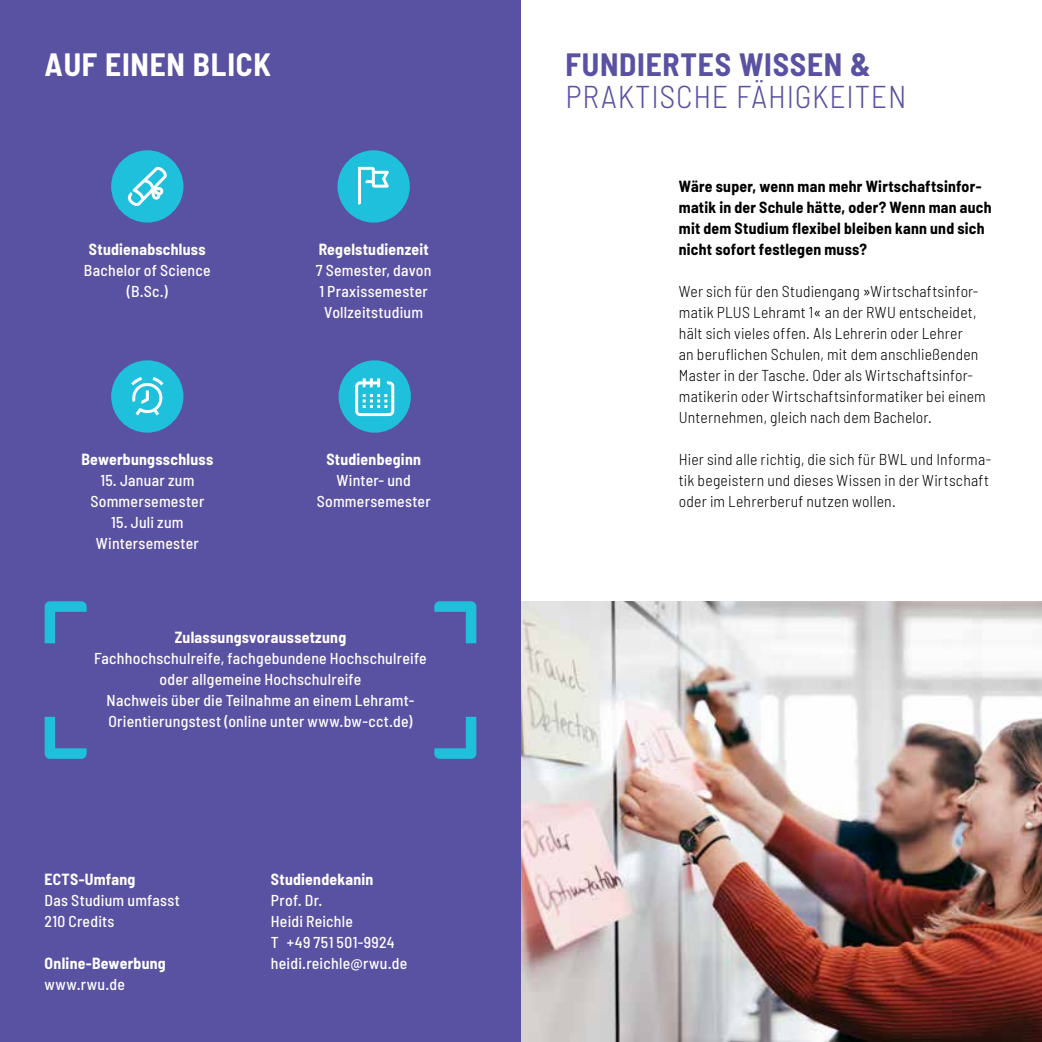
<style>
.page{position:relative;width:1042px;height:1042px;background:#fff}
.page>*{position:absolute;margin:0;border:0;box-sizing:border-box;transform-origin:0 0}
.t1{font:300 semi-condensed 31.5px "Barlow";letter-spacing:.025em;color:#5951a2}
.t2{font:700 semi-condensed 31.5px "Barlow";letter-spacing:.025em;color:#5951a2}
.t3{font:700 semi-condensed 31.5px "Barlow";letter-spacing:.025em;color:#fff}
.t4{font:300 semi-condensed 15.75px/21px "Barlow";letter-spacing:.015em;color:#000}
.t5{font:500 semi-condensed 15.75px/21px "Barlow";letter-spacing:.015em;color:#fff;text-align:center}
.t6{font:700 semi-condensed 15.75px/21px "Barlow";letter-spacing:.015em;color:#000}
.t7{font:700 semi-condensed 15.75px "Barlow";letter-spacing:.015em;color:#fff}
.s1{font-weight:400}
</style>
<div class="page">
<div style="left:0;top:0;width:521px;height:1042px;background:#5951a2"></div>
<img style="left:521px;top:601px;width:521px;height:441px">
<svg style="left:434px;top:717px;width:42px;height:42px"></svg>
<svg style="left:45px;top:717px;width:42px;height:42px"></svg>
<svg style="left:45px;top:601px;width:42px;height:42px"></svg>
<svg style="left:434px;top:601px;width:42px;height:42px"></svg>
<div style="left:111px;top:150px;width:72px;height:73px;background:#1fc0db;border-radius:50%"></div>
<svg style="left:128px;top:166px;width:39px;height:40px"></svg>
<div style="left:337px;top:150px;width:73px;height:73px;background:#1fc0db;border-radius:50%"></div>
<svg style="left:358px;top:167px;width:31px;height:37px"></svg>
<div style="left:338px;top:360px;width:73px;height:73px;background:#1fc0db;border-radius:50%"></div>
<svg style="left:355px;top:378px;width:39px;height:38px"></svg>
<div style="left:111px;top:360px;width:72px;height:73px;background:#1fc0db;border-radius:50%"></div>
<svg style="left:131px;top:377px;width:32px;height:38px"></svg>
<h1 class="t3" style="left:45px;top:45px;width:228px">AUF EINEN BLICK</h1>
<p class="t7" style="left:89px;top:239px;width:118px">Studienabschluss</p>
<p class="t5" style="left:84px;top:259px;width:128px">Bachelor of Science (B.Sc.)</p>
<p class="t7" style="left:81px;top:449px;width:133px">Bewerbungsschluss</p>
<p class="t5" style="left:90px;top:469px;width:115px">15. Januar zum<br>Sommersemester</p>
<p class="t5" style="left:96px;top:511px;width:105px">15. Juli zum<br>Wintersemester</p>
<p class="t7" style="left:319px;top:239px;width:111px">Regelstudienzeit</p>
<p class="t5" style="left:316px;top:259px;width:117px">7 Semester, davon<br>1 Praxissemester<br>Vollzeitstudium</p>
<p class="t7" style="left:326px;top:449px;width:96px">Studienbeginn</p>
<p class="t5" style="left:317px;top:469px;width:115px">Winter- und<br>Sommersemester</p>
<p class="t7" style="left:175px;top:628px;width:173px">Zulassungsvoraussetzung</p>
<p class="t5" style="left:94px;top:648px;width:334px">Fachhochschulreife, fachgebundene Hochschulreife oder allgemeine Hochschulreife<br>Nachweis über die Teilnahme an einem Lehramt-Orientierungstest (online unter www.bw-cct.de)</p>
<p class="t7" style="left:45px;top:869px;width:92px">ECTS-Umfang</p>
<p class="t5" style="left:45px;top:889px;width:137px;text-align:left">Das Studium umfasst<br>210 Credits</p>
<p class="t7" style="left:45px;top:953px;width:123px">Online-Bewerbung</p>
<p class="t5" style="left:45px;top:973px;width:82px">www.rwu.de</p>
<p class="t7" style="left:271px;top:869px;width:104px">Studiendekanin</p>
<p class="t5" style="left:271px;top:889px;width:138px;text-align:left">Prof. Dr.<br>Heidi Reichle<br>T +49 751 501-9924 heidi.reichle@rwu.de</p>
<h1 class="t2" style="left:566px;top:45px;width:307px">FUNDIERTES WISSEN &amp;</h1>
<h1 class="t1" style="left:566px;top:77px;width:342px">PRAKTISCHE FÄHIGKEITEN</h1>
<p class="t6" style="left:679px;top:175px;width:314px">Wäre super, wenn man mehr Wirtschaftsinfor&shy;matik in der Schule hätte, oder? Wenn man auch mit dem Studium flexibel bleiben kann und sich nicht sofort festlegen muss?</p>
<p class="t4" style="left:679px;top:280px;width:308px">Wer sich für den Studiengang <span class="s1">»</span>Wirtschaftsinfor&shy;matik PLUS Lehramt 1<span class="s1">«</span> an der RWU entscheidet, hält sich vieles offen. Als Lehrerin oder Lehrer<br>an beruflichen Schulen, mit dem anschließenden Master in der Tasche. Oder als Wirtschaftsinfor&shy;matikerin oder Wirtschaftsinformatiker bei einem Unternehmen, gleich nach dem Bachelor.</p>
<p class="t4" style="left:679px;top:448px;width:314px">Hier sind alle richtig, die sich für BWL und Informa&shy;tik begeistern und dieses Wissen in der Wirtschaft oder im Lehrerberuf nutzen wollen.</p>
</div>
